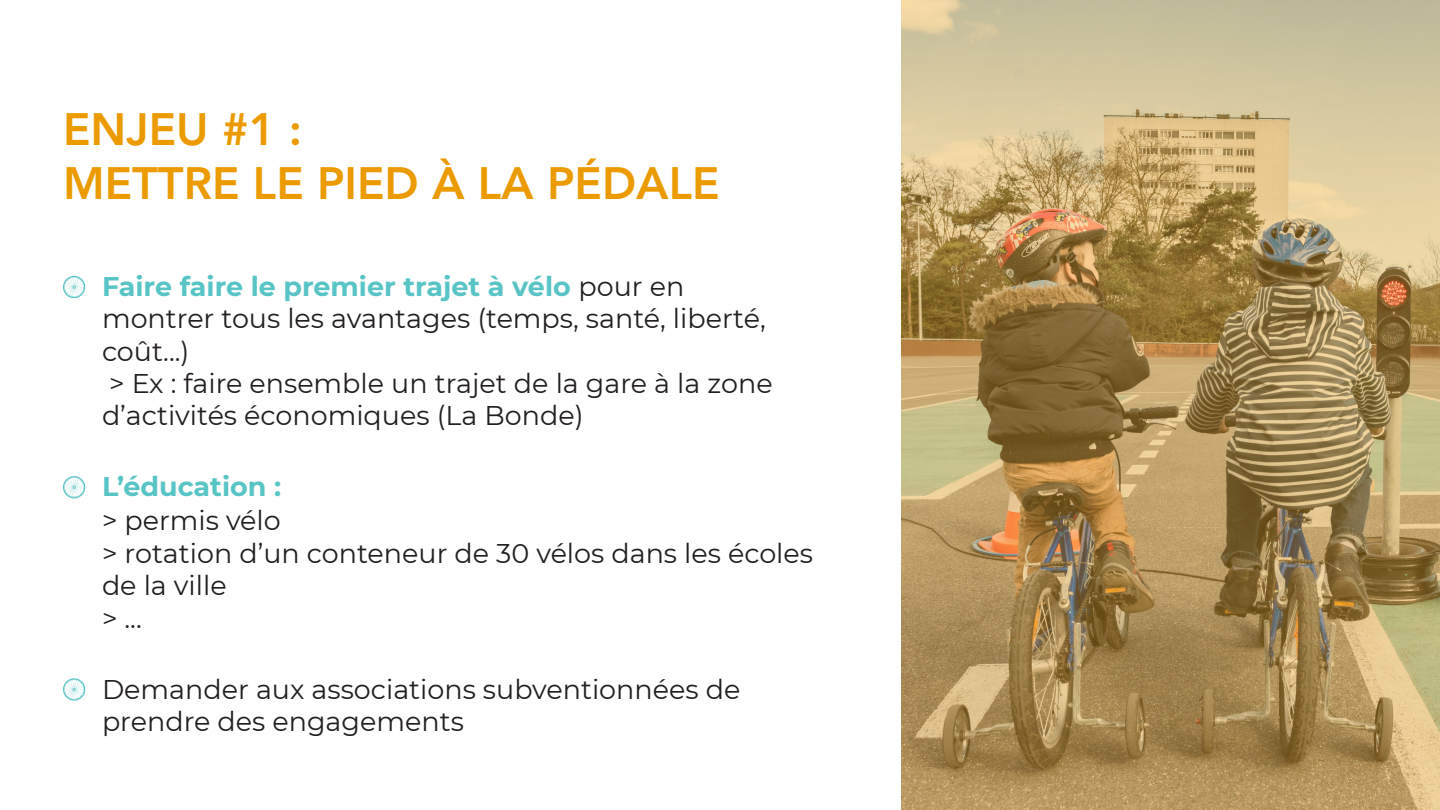
<style>
.page{position:relative;width:1440px;height:810px;background:#fff}
.page>*{position:absolute;margin:0;border:0;box-sizing:border-box;transform-origin:0 0}
.t1{font:800 45px/54px "Avenir LT Std";color:#eb9b00}
.t2{font:27px/32.4px "Montserrat";color:#231f20}
.t3{font:700 27px "Montserrat";color:#59c4c5}
.s1{font-weight:700;color:#59c4c5}
</style>
<div class="page">
<svg style="left:63px;top:276px;width:22px;height:22px"></svg>
<svg style="left:63px;top:476px;width:22px;height:22px"></svg>
<svg style="left:902px;top:0;width:538px;height:810px;background:#b49b68"></svg>
<svg style="left:63px;top:678px;width:22px;height:23px"></svg>
<p class="t1" style="left:63px;top:103px;width:658px">ENJEU #1 :<br>METTRE LE PIED À LA PÉDALE</p>
<p class="t2" style="left:102px;top:269px;width:665px"><span class="s1">Faire faire le premier trajet à vélo</span> pour en montrer tous les avantages (temps, santé, liberté, coût...)</p>
<p class="t2" style="left:102px;top:366px;width:672px">&gt; Ex : faire ensemble un trajet de la gare à la zone d’activités économiques (La Bonde)</p>
<p class="t3" style="left:102px;top:467px;width:181px">L’éducation :</p>
<p class="t2" style="left:102px;top:504px;width:180px">&gt; permis vélo</p>
<p class="t2" style="left:102px;top:536px;width:713px">&gt; rotation d’un conteneur de 30 vélos dans les écoles de la ville</p>
<p class="t2" style="left:102px;top:601px;width:41px">&gt; ...</p>
<p class="t2" style="left:102px;top:672px;width:640px">Demander aux associations subventionnées de prendre des engagements</p>
</div>
